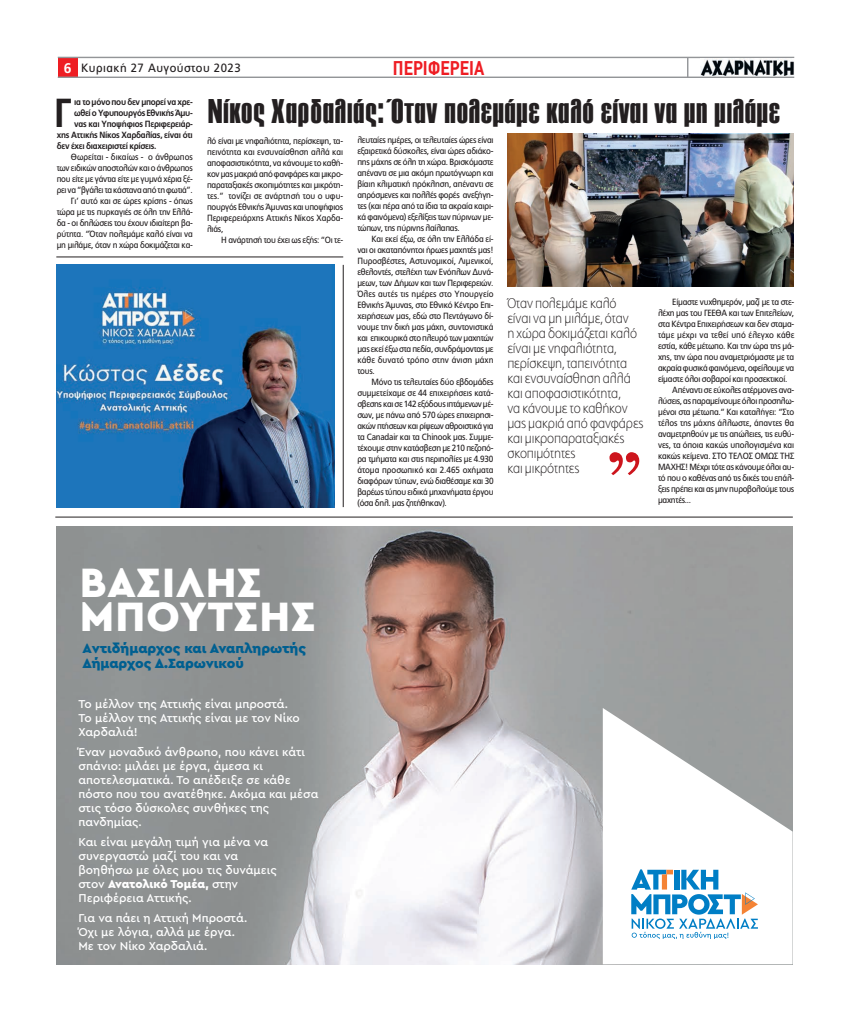
<style>
.page{position:relative;width:851px;height:1021px;background:#fff}
.page>*{position:absolute;margin:0;border:0;box-sizing:border-box;transform-origin:0 0}
.t1{font:102.5px "PF Bodoni Text Poly";color:#cd151d}
.t2{font:900 42.9px/33.4px "Cera GR";letter-spacing:.025em;color:#fff}
.t3{font:700 40.5px "PF Catalog";color:#231f20;scale:.91 1}
.t4{font:500 32px "PF Fusion Sans";color:#231f20;scale:1.16 1}
.t5{font:700 20px "PF Din Text Condensed";color:#ee1d23}
.t6{font:100 14px/15px "PF Catalog";letter-spacing:-.01em;color:#231f20;scale:.94 1}
.t7{font:900 14px/14.5px "Cera GR";color:#005f90}
.t8{font:500 12px/14px "Cera GR";color:#fff}
.t9{font:12px "PF Catalog";letter-spacing:.04em;color:#231f20;scale:.95 1}
.t10{font:9px/11px "PF Catalog";letter-spacing:-.03em;color:#231f20;text-align:justify;scale:.91 1}
.t11{font:700 9px "PF Catalog";letter-spacing:-.03em;color:#231f20;scale:.91 1}
.t12{font:9px "PF Catalog";letter-spacing:-.005em;color:#231f20;scale:.91 1}
.t13{font:9px "PF Catalog";letter-spacing:.005em;color:#231f20;scale:.91 1}
.s1{font-weight:700;font-size:14px;color:#fff}
.s2{font-weight:900}
</style>
<div class="page">
<div style="left:58px;top:57px;width:20px;height:20px;background:#ee1d23"></div>
<hr style="left:58px;top:57px;width:736px;height:1px;background:#939598">
<hr style="left:58px;top:77px;width:736px;height:1px;background:#939598">
<img style="left:700px;top:59px;width:94px;height:16px">
<svg style="left:687px;top:58px;width:1px;height:19px"></svg>
<img style="left:56px;top:526px;width:736px;height:438px">
<svg style="left:602px;top:708px;width:190px;height:256px"></svg>
<svg style="left:631px;top:869px;width:126px;height:70px"></svg>
<hr style="left:55px;top:516px;width:737px;height:1px;background:#231f20">
<img style="left:56px;top:264px;width:278px;height:243px">
<img style="left:507px;top:133px;width:286px;height:153px">
<hr style="left:56px;top:256px;width:287px;height:1px;background:#231f20">
<hr style="left:342px;top:265px;width:1px;height:242px;background:#231f20">
<h3 class="t9" style="left:64px;top:61px;width:188px"><span class="s1">6</span> Κυριακή 27 Αυγούστου 2023</h3>
<h3 class="t5" style="left:393px;top:56px;width:93px">ΠΕΡΙΦΕΡΕΙΑ</h3>
<h3 class="t3" style="left:54px;top:89px;width:21px">Γ</h3>
<p class="t11" style="left:74px;top:96px;width:132px">ια το µόνο που δεν µπορεί να χρε-</p>
<p class="t11" style="left:74px;top:107px;width:132px">ωθεί ο Υφυπουργός Εθνικής Άµυ-</p>
<p class="t11" style="left:74px;top:118px;width:132px">νας και Υποψήφιος Περιφερειάρ-</p>
<p class="t11" style="left:57px;top:129px;width:151px">χης Αττικής Νίκος Χαρδαλίας, είναι ότι</p>
<p class="t11" style="left:57px;top:140px;width:111px">δεν έχει διαχειριστεί κρίσεις.</p>
<p class="t10" style="left:57px;top:151px;width:151px;text-align:right">Θωρείται - δικαίως - ο άνθρωπος των ειδικών αποστολών και ο άνθρωπος που είτε µε γάντια είτε µε γυµνά χέρια ξέ&shy;ρει να “βγάλει τα κάστανα από τη φωτιά”.<br>Γι’ αυτό και σε ώρες κρίσης - όπως τώρα µε τις πυρκαγιές σε όλη την Ελλά&shy;δα - οι δηλώσεις του έχουν ιδιαίτερη βα&shy;ρύτητα. “Όταν πολεµάµε καλό είναι να µη µιλάµε, όταν η χώρα δοκιµάζεται κα-</p>
<h3 class="t4" style="left:208px;top:93px;width:495px">Νίκος Χαρδαλιάς: Όταν πολεµάµε καλό είναι να µη µιλάµε</h3>
<p class="t10" style="left:207px;top:135px;width:151px">λό είναι µε νηφαλιότητα, περίσκεψη, τα&shy;πεινότητα και ενσυναίσθηση αλλά και αποφασιστικότητα, να κάνουµε το καθή&shy;κον µας µακριά από φανφάρες και µικρο&shy;παραταξιακές σκοπιµότητες και µικρότη&shy;τες.” τονίζει σε ανάρτησή του ο υφυ&shy;πουργός Εθνικής Άµυνας και υποψήφιος Περιφερειάρχης Αττικής Νίκος Χαρδα&shy;λιάς,</p>
<p class="t10" style="left:221px;top:234px;width:135px">Η ανάρτησή του έχει ως εξής: “Οι τε-</p>
<p class="t10" style="left:357px;top:134px;width:151px">λευταίες ηµέρες, οι τελευταίες ώρες είναι εξαιρετικά δύσκολες, είναι ώρες αδιάκο&shy;πης µάχης σε όλη τη χώρα. Βρισκόµαστε απέναντι σε µια ακόµη πρωτόγνωρη και βίαιη κλιµατική πρόκληση, απέναντι σε απρόσµενες και πολλές φορές ανεξήγη&shy;τες (και πέρα από τα ίδια τα ακραία καιρι&shy;κά φαινόµενα) εξελίξεις των πύρινων µε&shy;τώπων, της πύρινης λαίλαπας.</p>
<p class="t10" style="left:357px;top:233px;width:151px;text-indent:14px">Και εκεί έξω, σε όλη την Ελλάδα εί&shy;ναι οι ακαταπόνητοι ήρωες µαχητές µας!<br>Πυροσβέστες, Αστυνοµικοί, Λιµενικοί, εθελοντές, στελέχη των Ενόπλων ∆υνά&shy;µεων, των ∆ήµων και των Περιφερειών.<br>Όλες αυτές τις ηµέρες στο Υπουργείο Εθνικής Άµυνας, στο Εθνικό Κέντρο Επι&shy;χειρήσεων µας, εδώ στο Πεντάγωνο δί&shy;νουµε την δική µας µάχη, συντονιστικά και επικουρικά στο πλευρό των µαχητών µας εκεί έξω στα πεδία, συνδράµοντας µε κάθε δυνατό τρόπο στην άνιση µάχη τους.</p>
<p class="t10" style="left:357px;top:376px;width:151px;text-indent:14px">Μόνο τις τελευταίες δύο εβδοµάδες συµµετείχαµε σε 44 επιχειρήσεις κατά&shy;σβεσης και σε 142 εξόδους ιπτάµενων µέ&shy;σων, µε πάνω από 570 ώρες επιχειρησι&shy;ακών πτήσεων και ρίψεων αθροιστικά για τα Canadair και τα Chinook µας. Συµµε&shy;τέχουµε στην κατάσβεση µε 210 πεζοπό&shy;ρα τµήµατα και στις περιπολίες µε 4.930 άτοµα προσωπικό και 2.465 οχήµατα διαφόρων τύπων, ενώ διαθέσαµε και 30 βαρέως τύπου ειδικά µηχανήµατα έργου (όσα δηλ. µας ζητήθηκαν).</p>
<p class="t6" style="left:507px;top:296px;width:146px">Όταν πολεµάµε καλό είναι να µη µιλάµε, όταν<br>η χώρα δοκιµάζεται καλό είναι µε νηφαλιότητα, περίσκεψη, ταπεινότητα και ενσυναίσθηση αλλά και αποφασιστικότητα,<br>να κάνουµε το καθήκον µας µακριά από φανφάρες και µικροπαραταξιακές σκοπιµότητες<br>και µικρότητες</p>
<h1 class="t1" style="left:643px;top:497px;width:41px;rotate:-180deg">‘‘</h1>
<p class="t10" style="left:672px;top:296px;width:135px">Είµαστε νυχθηµερόν, µαζί µε τα στε-</p>
<p class="t10" style="left:658px;top:307px;width:151px">λέχη µας του ΓΕΕΘΑ και των Επιτελείων,</p>
<p class="t10" style="left:658px;top:318px;width:151px">στα Κέντρα Επιχειρήσεων και δεν σταµα-</p>
<p class="t13" style="left:658px;top:329px;width:151px">τάµε µέχρι να τεθεί υπό έλεγχο κάθε</p>
<p class="t10" style="left:658px;top:340px;width:151px">εστία, κάθε µέτωπο. Και την ώρα της µά-</p>
<p class="t10" style="left:658px;top:351px;width:151px">χης, την ώρα που αναµετριόµαστε µε τα</p>
<p class="t10" style="left:658px;top:362px;width:151px">ακραία φυσικά φαινόµενα, οφείλουµε να</p>
<p class="t10" style="left:658px;top:373px;width:144px">είµαστε όλοι σοβαροί και προσεκτικοί.</p>
<p class="t10" style="left:672px;top:384px;width:135px">Απέναντι σε εύκολες ατέρµονες ανα-</p>
<p class="t10" style="left:658px;top:395px;width:151px">λύσεις, ας παραµείνουµε όλοι προσηλω-</p>
<p class="t10" style="left:658px;top:406px;width:151px">µένοι στα µέτωπα.“ Και καταλήγει: “Στο</p>
<p class="t12" style="left:658px;top:417px;width:151px">τέλος της µάχης άλλωστε, άπαντες θα</p>
<p class="t10" style="left:658px;top:428px;width:151px">αναµετρηθούν µε τις απώλειες, τις ευθύ-</p>
<p class="t10" style="left:658px;top:439px;width:151px">νες, τα όποια κακώς υπολογισµένα και</p>
<p class="t10" style="left:658px;top:450px;width:151px">κακώς κείµενα. ΣΤΟ ΤΕΛΟΣ ΟΜΩΣ ΤΗΣ</p>
<p class="t10" style="left:658px;top:461px;width:151px">ΜΑΧΗΣ! Μέχρι τότε ας κάνουµε όλοι αυ-</p>
<p class="t10" style="left:658px;top:472px;width:151px">τό που ο καθένας από τις δικές του επάλ-</p>
<p class="t10" style="left:658px;top:483px;width:151px">ξεις πρέπει και ας µην πυροβολούµε τους</p>
<p class="t10" style="left:658px;top:494px;width:38px">µαχητές...</p>
<h2 class="t2" style="left:80px;top:566px;width:237px">ΒΑΣΙΛΗΣ<br>ΜΠΟΥΤΣΗΣ</h2>
<h3 class="t7" style="left:82px;top:641px;width:225px">Aντιδήµαρχος και Αναπληρωτής ∆ήµαρχος ∆.Σαρωνικού</h3>
<h3 class="t8" style="left:78px;top:697px;width:223px">Το µέλλον της Αττικής είναι µπροστά.<br>Το µέλλον της Αττικής είναι µε τον Νίκο<br>Χαρδαλιά!</h3>
<h3 class="t8" style="left:78px;top:745px;width:241px">Έναν µοναδικό άνθρωπο, που κάνει κάτι σπάνιο: µιλάει µε έργα, άµεσα κι αποτελεσµατικά. Το απέδειξε σε κάθε πόστο που του ανατέθηκε. Ακόµα και µέσα στις τόσο δύσκολες συνθήκες της πανδηµίας.</h3>
<h3 class="t8" style="left:78px;top:834px;width:200px">Και είναι µεγάλη τιµή για µένα να συνεργαστώ µαζί του και να βοηθήσω µε όλες µου τις δυνάµεις στον <span class="s2">Ανατολικό Τοµέα,</span> στην<br>Περιφέρεια Αττικής.</h3>
<h3 class="t8" style="left:78px;top:910px;width:170px">Για να πάει η Αττική Μπροστά.<br>Όχι µε λόγια, αλλά µε έργα.<br>Με τον Νίκο Χαρδαλιά.</h3>
</div>
